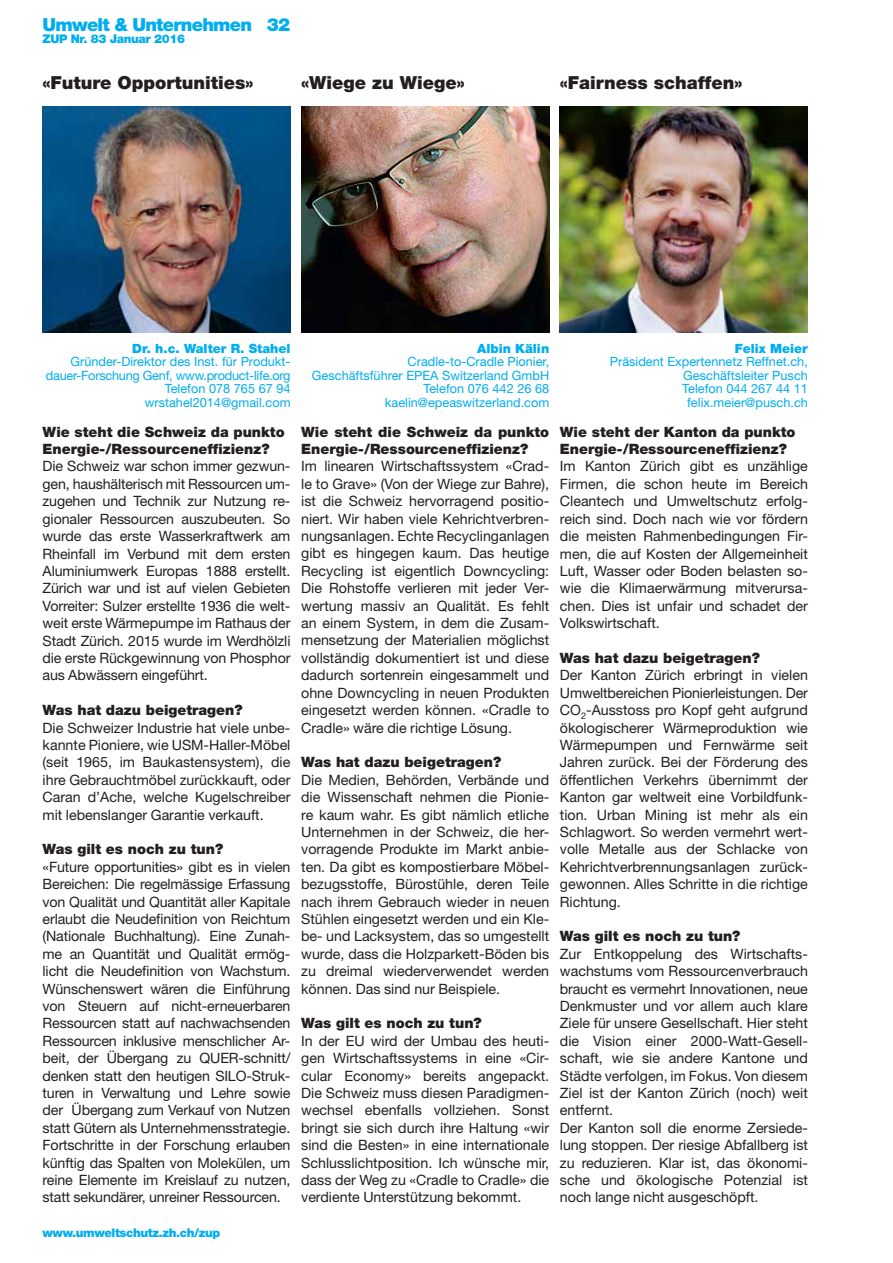
<style>
.page{position:relative;width:893px;height:1263px;background:#fff}
.page>*{position:absolute;margin:0;border:0;box-sizing:border-box;transform-origin:0 0}
.t1{font:900 18px "Helvetica Neue LT Std";color:#231f20}
.t2{font:900 18px "Helvetica Neue LT Std";letter-spacing:-.04em;color:#00aeef}
.t3{font:14.25px/17.4px "Helvetica Neue LT Std";color:#231f20;text-align:justify}
.t4{font:900 14.25px/17.2px "Helvetica Neue LT Std";color:#231f20}
.t5{font:12.75px/13.5px "Helvetica Neue LT Std";color:#00aeef;text-align:right}
.t6{font:900 12.75px "Helvetica Neue LT Std";color:#00aeef}
.t7{font:900 12px "Helvetica Neue LT Std";letter-spacing:-.03em;color:#00aeef}
</style>
<div class="page">
<img style="left:43px;top:106px;width:247px;height:227px">
<img style="left:301px;top:106px;width:248px;height:227px">
<img style="left:560px;top:106px;width:248px;height:227px">
<p class="t2" style="left:43px;top:18px;width:249px">Umwelt &amp; Unternehmen 32</p>
<p class="t7" style="left:43px;top:35px;width:144px">ZUP Nr. 83 Januar 2016</p>
<p class="t1" style="left:43px;top:76px;width:212px">«Future Opportunities»</p>
<p class="t1" style="left:301px;top:76px;width:165px">«Wiege zu Wiege»</p>
<p class="t1" style="left:560px;top:76px;width:184px">«Fairness schaffen»</p>
<p class="t6" style="left:132px;top:343px;width:160px">Dr. h.c. Walter R. Stahel</p>
<p class="t5" style="left:46px;top:355px;width:246px">Gründer-Direktor des Inst. für Produkt&shy;dauer-Forschung Genf, www.product-life.org Telefon 078 765 67 94 wrstahel2014@gmail.com</p>
<p class="t4" style="left:43px;top:424px;width:244px">Wie steht die Schweiz da punkto<br>Energie-/Ressourceneffizienz?</p>
<p class="t3" style="left:43px;top:457px;width:249px">Die Schweiz war schon immer gezwun&shy;gen, haushälterisch mit Ressourcen um&shy;zugehen und Technik zur Nutzung re&shy;gionaler Ressourcen auszubeuten. So wurde das erste Wasserkraftwerk am Rheinfall im Verbund mit dem ersten Aluminiumwerk Europas 1888 erstellt.<br>Zürich war und ist auf vielen Gebieten Vorreiter: Sulzer erstellte 1936 die welt&shy;weit erste Wärmepumpe im Rathaus der Stadt Zürich. 2015 wurde im Werdhölzli die erste Rückgewinnung von Phosphor aus Abwässern eingeführt.</p>
<p class="t4" style="left:43px;top:703px;width:202px">Was hat dazu beigetragen?</p>
<p class="t3" style="left:43px;top:718px;width:249px">Die Schweizer Industrie hat viele unbe&shy;kannte Pioniere, wie USM-Haller-Möbel (seit 1965, im Baukastensystem), die ihre Gebrauchtmöbel zurückkauft, oder Caran d’Ache, welche Kugelschreiber mit lebenslanger Garantie verkauft.</p>
<p class="t4" style="left:43px;top:842px;width:182px">Was gilt es noch zu tun?</p>
<p class="t3" style="left:43px;top:858px;width:249px">«Future opportunities» gibt es in vielen Bereichen: Die regelmässige Erfassung von Qualität und Quantität aller Kapitale erlaubt die Neudefinition von Reichtum (Nationale Buchhaltung). Eine Zunah&shy;me an Quantität und Qualität ermög&shy;licht die Neudefinition von Wachstum.<br>Wünschenswert wären die Einführung von Steuern auf nicht-erneuerbaren Ressourcen statt auf nachwachsenden Ressourcen inklusive menschlicher Ar&shy;beit, der Übergang zu QUER-schnitt/ denken statt den heutigen SILO-Struk&shy;turen in Verwaltung und Lehre sowie der Übergang zum Verkauf von Nutzen statt Gütern als Unternehmensstrategie.<br>Fortschritte in der Forschung erlauben künftig das Spalten von Molekülen, um reine Elemente im Kreislauf zu nutzen, statt sekundärer, unreiner Ressourcen.</p>
<p class="t7" style="left:43px;top:1228px;width:179px">www.umweltschutz.zh.ch/zup</p>
<p class="t6" style="left:477px;top:343px;width:74px">Albin Kälin</p>
<p class="t5" style="left:312px;top:355px;width:239px">Cradle-to-Cradle Pionier,<br>Geschäftsführer EPEA Switzerland GmbH<br>Telefon 076 442 26 68 kaelin@epeaswitzerland.com</p>
<p class="t4" style="left:301px;top:424px;width:250px">Wie steht die Schweiz da punkto<br>Energie-/Ressourceneffizienz?</p>
<p class="t3" style="left:301px;top:457px;width:250px">Im linearen Wirtschaftssystem «Crad&shy;le to Grave» (Von der Wiege zur Bahre), ist die Schweiz hervorragend positio&shy;niert. Wir haben viele Kehrichtverbren&shy;nungsanlagen. Echte Recyclinganlagen gibt es hingegen kaum. Das heutige Recycling ist eigentlich Downcycling:<br>Die Rohstoffe verlieren mit jeder Ver&shy;wertung massiv an Qualität. Es fehlt an einem System, in dem die Zusam&shy;mensetzung der Materialien möglichst vollständig dokumentiert ist und diese dadurch sortenrein eingesammelt und ohne Downcycling in neuen Produkten eingesetzt werden können. «Cradle to Cradle» wäre die richtige Lösung.</p>
<p class="t4" style="left:301px;top:755px;width:202px">Was hat dazu beigetragen?</p>
<p class="t3" style="left:301px;top:771px;width:250px">Die Medien, Behörden, Verbände und die Wissenschaft nehmen die Pionie&shy;re kaum wahr. Es gibt nämlich etliche Unternehmen in der Schweiz, die her&shy;vorragende Produkte im Markt anbie&shy;ten. Da gibt es kompostierbare Möbel&shy;bezugsstoffe, Bürostühle, deren Teile nach ihrem Gebrauch wieder in neuen Stühlen eingesetzt werden und ein Kle&shy;be- und Lacksystem, das so umgestellt wurde, dass die Holzparkett-Böden bis zu dreimal wiederverwendet werden können. Das sind nur Beispiele.</p>
<p class="t4" style="left:301px;top:1016px;width:182px">Was gilt es noch zu tun?</p>
<p class="t3" style="left:301px;top:1032px;width:250px">In der EU wird der Umbau des heuti&shy;gen Wirtschaftssystems in eine «Cir&shy;cular Economy» bereits angepackt.<br>Die Schweiz muss diesen Paradigmen&shy;wechsel ebenfalls vollziehen. Sonst bringt sie sich durch ihre Haltung «wir sind die Besten» in eine internationale Schlusslichtposition. Ich wünsche mir, dass der Weg zu «Cradle to Cradle» die verdiente Unterstützung bekommt.</p>
<p class="t6" style="left:735px;top:343px;width:75px">Felix Meier</p>
<p class="t5" style="left:610px;top:355px;width:200px">Präsident Expertennetz Reffnet.ch,<br>Geschäftsleiter Pusch<br>Telefon 044 267 44 11 felix.meier@pusch.ch</p>
<p class="t4" style="left:560px;top:424px;width:237px">Wie steht der Kanton da punkto<br>Energie-/Ressourceneffizienz?</p>
<p class="t3" style="left:560px;top:457px;width:250px">Im Kanton Zürich gibt es unzählige Firmen, die schon heute im Bereich Cleantech und Umweltschutz erfolg&shy;reich sind. Doch nach wie vor fördern die meisten Rahmenbedingungen Fir&shy;men, die auf Kosten der Allgemeinheit Luft, Wasser oder Boden belasten so&shy;wie die Klimaerwärmung mitverursa&shy;chen. Dies ist unfair und schadet der Volkswirtschaft.</p>
<p class="t4" style="left:560px;top:651px;width:202px">Was hat dazu beigetragen?</p>
<p class="t3" style="left:560px;top:666px;width:250px">Der Kanton Zürich erbringt in vielen Umweltbereichen Pio nier leistungen. Der CO<sub>2</sub>-Ausstoss pro Kopf geht aufgrund ökologischerer Wärmeproduktion wie Wärmepumpen und Fernwärme seit Jahren zurück. Bei der Förderung des öffentlichen Verkehrs übernimmt der Kanton gar weltweit eine Vorbildfunk&shy;tion. Urban Mining ist mehr als ein Schlagwort. So werden vermehrt wert&shy;volle Metalle aus der Schlacke von Kehrichtverbrennungsanlagen zurück&shy;gewonnen. Alles Schritte in die richtige Richtung.</p>
<p class="t4" style="left:560px;top:929px;width:182px">Was gilt es noch zu tun?</p>
<p class="t3" style="left:560px;top:945px;width:250px;text-align:left">Zur Entkoppelung des Wirtschafts&shy;wachstums vom Ressourcenverbrauch braucht es vermehrt Innovationen, neue Denkmuster und vor allem auch klare Ziele für unsere Gesellschaft. Hier steht die Vision einer 2000-Watt-Gesell&shy;schaft, wie sie andere Kantone und Städte verfolgen, im Fokus. Von diesem Ziel ist der Kanton Zürich (noch) weit entfernt.<br>Der Kanton soll die enorme Zersiede&shy;lung stoppen. Der riesige Abfallberg ist zu reduzieren. Klar ist, das ökonomi&shy;sche und ökologische Potenzial ist noch lange nicht ausgeschöpft.</p>
</div>
